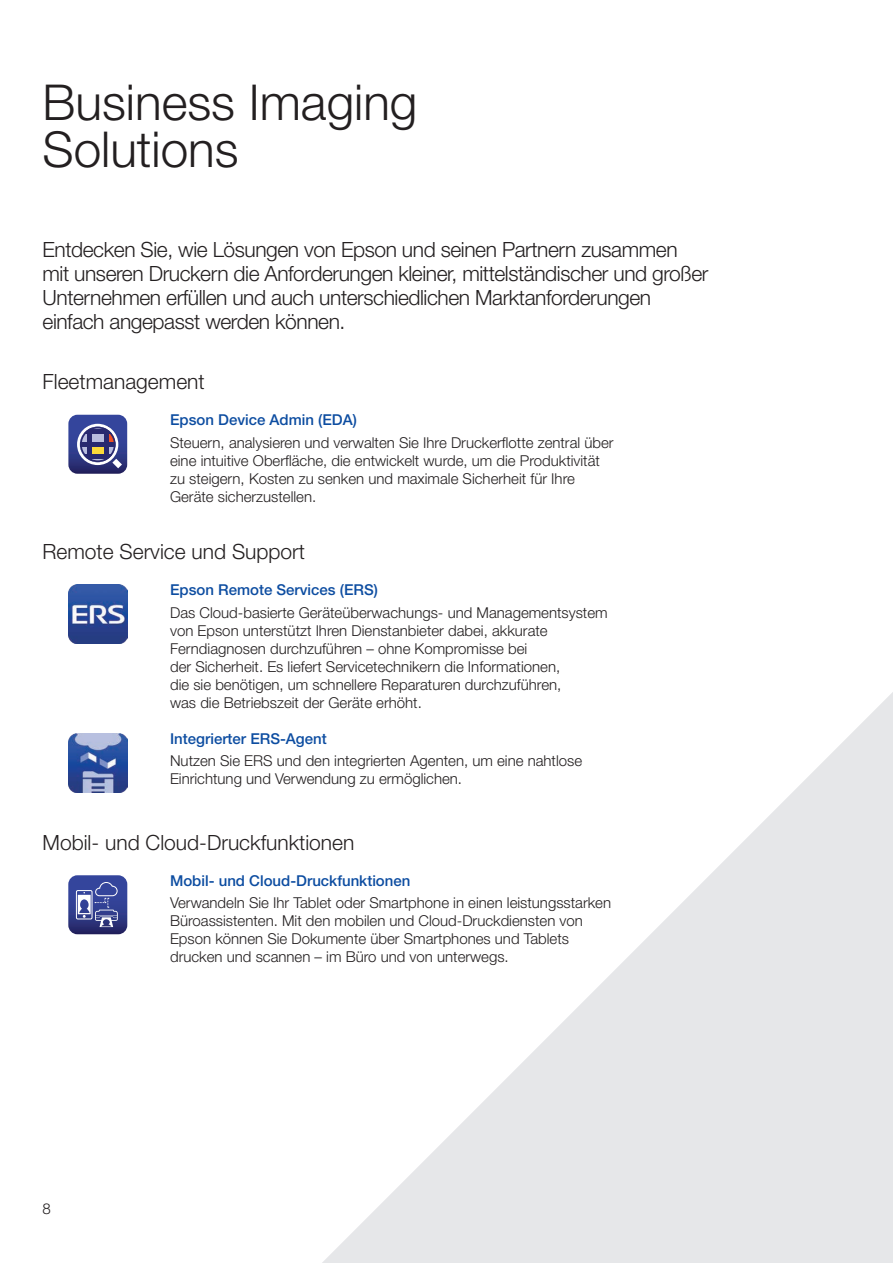
<style>
.page{position:relative;width:893px;height:1263px;background:#fff}
.page>*{position:absolute;margin:0;border:0;box-sizing:border-box;transform-origin:0 0}
.t1{font:300 49.5px/46.5px "Helvetica Neue LT Pro";color:#231f20}
.t2{font:300 21px/24px "Helvetica Neue LT Pro";letter-spacing:-.02em;color:#231f20}
.t3{font:300 21px "Helvetica Neue LT Pro";color:#231f20}
.t4{font:300 15px/18px "Helvetica Neue LT Pro";color:#231f20}
.t5{font:500 15px "Helvetica Neue LT Pro";color:#0d4da1}
</style>
<div class="page">
<svg style="left:322px;top:692px;width:571px;height:571px;fill:#ecedef"></svg>
<svg style="left:68px;top:415px;width:59px;height:59px;background:#575c95"></svg>
<img style="left:68px;top:585px;width:59px;height:59px">
<img style="left:68px;top:733px;width:59px;height:59px">
<svg style="left:68px;top:875px;width:59px;height:59px;background:#4f5a9d"></svg>
<h1 class="t1" style="left:43px;top:78px;width:376px">Business Imaging<br>Solutions</h1>
<p class="t2" style="left:43px;top:237px;width:667px">Entdecken Sie, wie Lösungen von Epson und seinen Partnern zusammen mit unseren Druckern die Anforderungen kleiner, mittelständischer und großer Unternehmen erfüllen und auch unterschiedlichen Marktanforderungen einfach angepasst werden können.</p>
<h2 class="t3" style="left:43px;top:369px;width:164px">Fleetmanagement</h2>
<p class="t5" style="left:170px;top:411px;width:188px">Epson Device Admin (EDA)</p>
<p class="t4" style="left:170px;top:433px;width:445px">Steuern, analysieren und verwalten Sie Ihre Druckerflotte zentral über eine intuitive Oberfläche, die entwickelt wurde, um die Produktivität zu steigern, Kosten zu senken und maximale Sicherheit für Ihre Geräte sicherzustellen.</p>
<h2 class="t3" style="left:43px;top:539px;width:264px">Remote Service und Support</h2>
<p class="t5" style="left:170px;top:581px;width:209px">Epson Remote Services (ERS)</p>
<p class="t4" style="left:170px;top:603px;width:439px">Das Cloud-basierte Geräteüberwachungs- und Managementsystem von Epson unterstützt Ihren Dienstanbieter dabei, akkurate Ferndiagnosen durchzuführen – ohne Kompromisse bei<br>der Sicherheit. Es liefert Servicetechnikern die Informationen,<br>die sie benötigen, um schnellere Reparaturen durchzuführen,<br>was die Betriebszeit der Geräte erhöht.</p>
<p class="t5" style="left:170px;top:729px;width:158px">Integrierter ERS-Agent</p>
<p class="t4" style="left:170px;top:751px;width:414px">Nutzen Sie ERS und den integrierten Agenten, um eine nahtlose<br>Einrichtung und Verwendung zu ermöglichen.</p>
<h2 class="t3" style="left:43px;top:829px;width:313px">Mobil- und Cloud-Druckfunktionen</h2>
<p class="t5" style="left:170px;top:872px;width:242px">Mobil- und Cloud-Druckfunktionen</p>
<p class="t4" style="left:170px;top:893px;width:442px">Verwandeln Sie Ihr Tablet oder Smartphone in einen leistungsstarken Büroassistenten. Mit den mobilen und Cloud-Druckdiensten von Epson können Sie Dokumente über Smartphones und Tablets drucken und scannen – im Büro und von unterwegs.</p>
<p class="t4" style="left:43px;top:1199px;width:10px">8</p>
</div>
